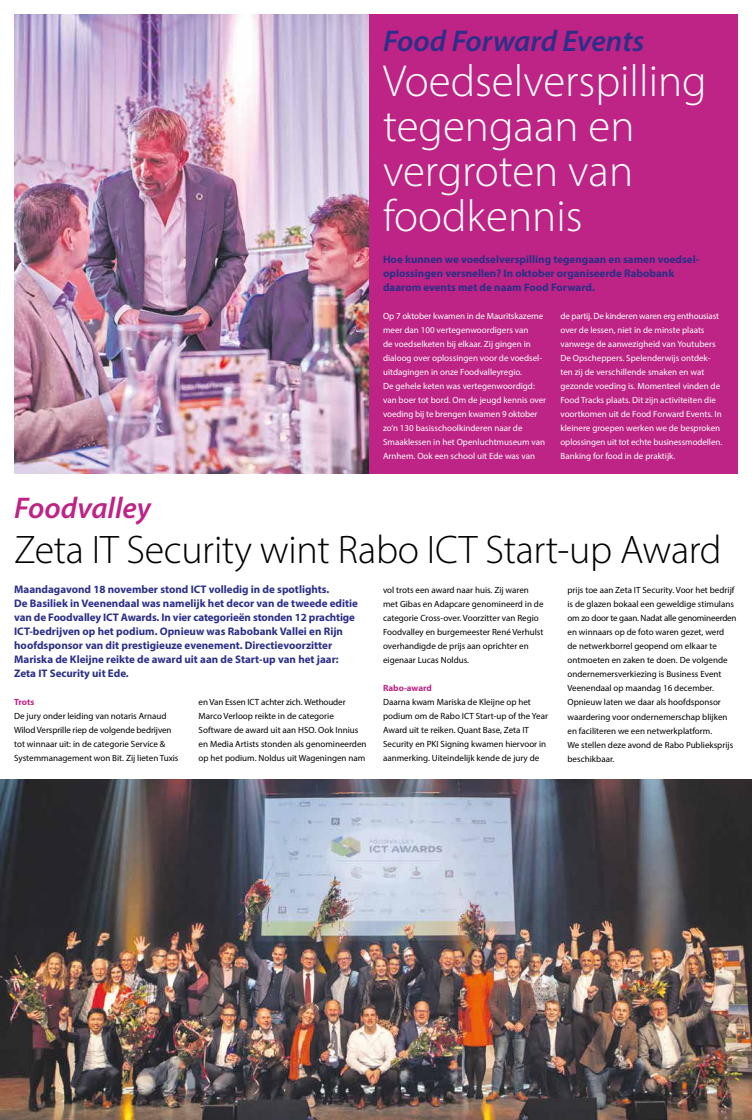
<style>
.page{position:relative;width:752px;height:1120px;background:#fff}
.page>*{position:absolute;margin:0;border:0;box-sizing:border-box;transform-origin:0 0}
.t1{font:300 45px/45px "Myriad Pro";color:#fff}
.t2{font:300 40px "Myriad Pro";letter-spacing:-.01em;color:#000}
.t3{font:italic 600 30px "Myriad Pro";color:#2c2f88}
.t4{font:italic 600 30px "Myriad Pro";color:#bd2485}
.t5{font:700 11px/14px "Myriad Pro";color:#2c2f88}
.t6{font:9px/14px "Myriad Pro";color:#000}
.t7{font:9px/14px "Myriad Pro";color:#fff}
.t8{font:700 9px "Myriad Pro";color:#bd2485}
</style>
<div class="page">
<div style="left:369px;top:14px;width:368px;height:460px;background:#bd2485"></div>
<img style="left:14px;top:14px;width:355px;height:460px">
<img style="left:0;top:780px;width:751px;height:340px">
<h3 class="t3" style="left:383px;top:22px;width:262px">Food Forward Events</h3>
<h1 class="t1" style="left:383px;top:58px;width:325px">Voedselverspilling tegengaan en vergroten van foodkennis</h1>
<p class="t5" style="left:383px;top:252px;width:317px">Hoe kunnen we voedselverspilling tegengaan en samen voedsel&shy;oplossingen versnellen? In oktober organiseerde Rabobank daarom events met de naam Food Forward.</p>
<p class="t7" style="left:383px;top:309px;width:164px">Op 7 oktober kwamen in de Mauritskazerne meer dan 100 vertegenwoordigers van<br>de voedselketen bij elkaar. Zij gingen in dialoog over oplossingen voor de voedsel&shy;uitdagingen in onze Foodvalleyregio.<br>De gehele keten was vertegenwoordigd: van boer tot bord. Om de jeugd kennis over voeding bij te brengen kwamen 9 oktober zo’n 130 basisschoolkinderen naar de Smaaklessen in het Openluchtmuseum van Arnhem. Ook een school uit Ede was van</p>
<p class="t7" style="left:560px;top:309px;width:163px">de partij. De kinderen waren erg enthousiast over de lessen, niet in de minste plaats vanwege de aanwezigheid van Youtubers De Opscheppers. Spelenderwijs ontdek&shy;ten zij de verschillende smaken en wat gezonde voeding is. Momenteel vinden de Food Tracks plaats. Dit zijn activiteiten die voortkomen uit de Food Forward Events. In kleinere groepen werken we de besproken oplossingen uit tot echte businessmodellen.<br>Banking for food in de praktijk.</p>
<h3 class="t4" style="left:14px;top:488px;width:138px">Foodvalley</h3>
<h2 class="t2" style="left:14px;top:525px;width:708px">Zeta IT Security wint Rabo ICT Start-up Award</h2>
<p class="t5" style="left:14px;top:582px;width:345px">Maandagavond 18 november stond ICT volledig in de spotlights.<br>De Basiliek in Veenendaal was namelijk het decor van de tweede editie van de Foodvalley ICT Awards. In vier categorieën stonden 12 prachtige ICT-bedrijven op het podium. Opnieuw was Rabobank Vallei en Rijn hoofdsponsor van dit prestigieuze evenement. Directievoorzitter Mariska de Kleijne reikte de award uit aan de Start-up van het jaar:<br>Zeta IT Security uit Ede.</p>
<p class="t8" style="left:14px;top:696px;width:22px">Trots</p>
<p class="t6" style="left:14px;top:709px;width:166px">De jury onder leiding van notaris Arnaud Wilod Versprille riep de volgende bedrijven tot winnaar uit: in de categorie Service &amp; Systemmanagement won Bit. Zij lieten Tuxis</p>
<p class="t6" style="left:567px;top:583px;width:170px">prijs toe aan Zeta IT Security. Voor het bedrijf is de glazen bokaal een geweldige stimulans om zo door te gaan. Nadat alle genomineerden en winnaars op de foto waren gezet, werd<br>de netwerkborrel geopend om elkaar te ontmoeten en zaken te doen. De volgende ondernemersverkiezing is Business Event Veenendaal op maandag 16 december.<br>Opnieuw laten we daar als hoofdsponsor waardering voor ondernemerschap blijken en faciliteren we een netwerkplatform.<br>We stellen deze avond de Rabo Publieksprijs beschikbaar.</p>
<p class="t6" style="left:383px;top:583px;width:162px">vol trots een award naar huis. Zij waren met Gibas en Adapcare genomineerd in de categorie Cross-over. Voorzitter van Regio Foodvalley en burgemeester René Verhulst overhandigde de prijs aan oprichter en eigenaar Lucas Noldus.</p>
<p class="t8" style="left:383px;top:682px;width:50px">Rabo-award</p>
<p class="t6" style="left:383px;top:695px;width:166px">Daarna kwam Mariska de Kleijne op het podium om de Rabo ICT Start-up of the Year Award uit te reiken. Quant Base, Zeta IT Security en PKI Signing kwamen hiervoor in aanmerking. Uiteindelijk kende de jury de</p>
<p class="t6" style="left:198px;top:695px;width:169px">en Van Essen ICT achter zich. Wethouder Marco Verloop reikte in de categorie Software de award uit aan HSO. Ook Innius en Media Artists stonden als genomineerden op het podium. Noldus uit Wageningen nam</p>
</div>
